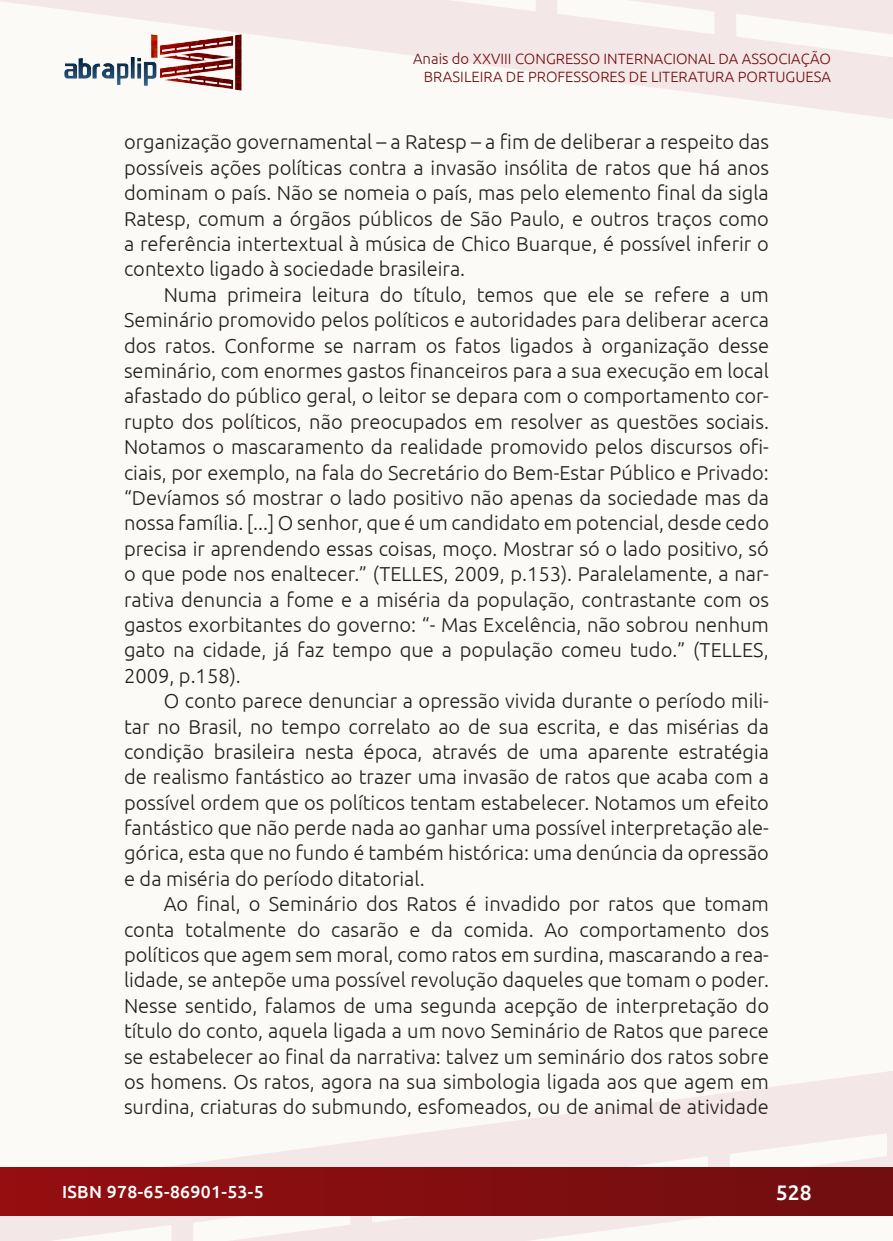
<style>
.page{position:relative;width:893px;height:1241px;background:#fff}
.page>*{position:absolute;margin:0;border:0;box-sizing:border-box;transform-origin:0 0}
.t1{font:500 21px "Ubuntu";color:#fff}
._7_CORPO{font:300 20.12px/25.4px "Ubuntu";color:#231f20;text-align:justify}
.t2{font:500 17.5px "Ubuntu";letter-spacing:.02em;color:#fff}
.t3{font:300 14.88px/17.8px "Ubuntu";color:#700e10;text-align:right}
</style>
<div class="page">
<div style="left:0;top:0;width:893px;height:1240px;background:#fcfaf7"></div>
<svg style="left:0;top:1071px;width:893px;height:169px"></svg>
<svg style="left:0;top:0;width:893px;height:119px"></svg>
<div style="left:1px;top:1167px;width:891px;height:47px;background:linear-gradient(to right,#950e10,#700e10)"></div>
<img style="left:62px;top:31px;width:182px;height:62px">
<p class="t3" style="left:413px;top:49px;width:419px">Anais do XXVIII CONGRESSO INTERNACIONAL DA ASSOCIAÇÃO<br>BRASILEIRA DE PROFESSORES DE LITERATURA PORTUGUESA</p>
<p class="_7_CORPO" style="left:124px;top:129px;width:646px">organização governamental – a Ratesp – a fim de deliberar a respeito das possíveis ações políticas contra a invasão insólita de ratos que há anos dominam o país. Não se nomeia o país, mas pelo elemento final da sigla Ratesp, comum a órgãos públicos de São Paulo, e outros traços como a referência intertextual à música de Chico Buarque, é possível inferir o contexto ligado à sociedade brasileira.</p>
<p class="_7_CORPO" style="left:124px;top:281px;width:646px;text-indent:40px">Numa primeira leitura do título, temos que ele se refere a um Seminário promovido pelos políticos e autoridades para deliberar acerca dos ratos. Conforme se narram os fatos ligados à organização desse seminário, com enormes gastos financeiros para a sua execução em local afastado do público geral, o leitor se depara com o comportamento cor&shy;rupto dos políticos, não preocupados em resolver as questões sociais.<br>Notamos o mascaramento da realidade promovido pelos discursos ofi&shy;ciais, por exemplo, na fala do Secretário do Bem-Estar Público e Privado: “Devíamos só mostrar o lado positivo não apenas da sociedade mas da nossa família. [...] O senhor, que é um candidato em potencial, desde cedo precisa ir aprendendo essas coisas, moço. Mostrar só o lado positivo, só o que pode nos enaltecer.” (TELLES, 2009, p.153). Paralelamente, a nar&shy;rativa denuncia a fome e a miséria da população, contrastante com os gastos exorbitantes do governo: “- Mas Excelência, não sobrou nenhum gato na cidade, já faz tempo que a população comeu tudo.” (TELLES, 2009, p.158).</p>
<p class="_7_CORPO" style="left:124px;top:687px;width:646px;text-indent:40px">O conto parece denunciar a opressão vivida durante o período mili&shy;tar no Brasil, no tempo correlato ao de sua escrita, e das misérias da condição brasileira nesta época, através de uma aparente estratégia de realismo fantástico ao trazer uma invasão de ratos que acaba com a possível ordem que os políticos tentam estabelecer. Notamos um efeito fantástico que não perde nada ao ganhar uma possível interpretação ale&shy;górica, esta que no fundo é também histórica: uma denúncia da opressão e da miséria do período ditatorial.</p>
<p class="_7_CORPO" style="left:124px;top:890px;width:646px;text-indent:40px">Ao final, o Seminário dos Ratos é invadido por ratos que tomam conta totalmente do casarão e da comida. Ao comportamento dos políticos que agem sem moral, como ratos em surdina, mascarando a rea&shy;lidade, se antepõe uma possível revolução daqueles que tomam o poder.<br>Nesse sentido, falamos de uma segunda acepção de interpretação do título do conto, aquela ligada a um novo Seminário de Ratos que parece se estabelecer ao final da narrativa: talvez um seminário dos ratos sobre os homens. Os ratos, agora na sua simbologia ligada aos que agem em surdina, criaturas do submundo, esfomeados, ou de animal de atividade</p>
<p class="t2" style="left:62px;top:1180px;width:203px">ISBN 978-65-86901-53-5</p>
<p class="t1" style="left:776px;top:1178px;width:37px">528</p>
</div>
